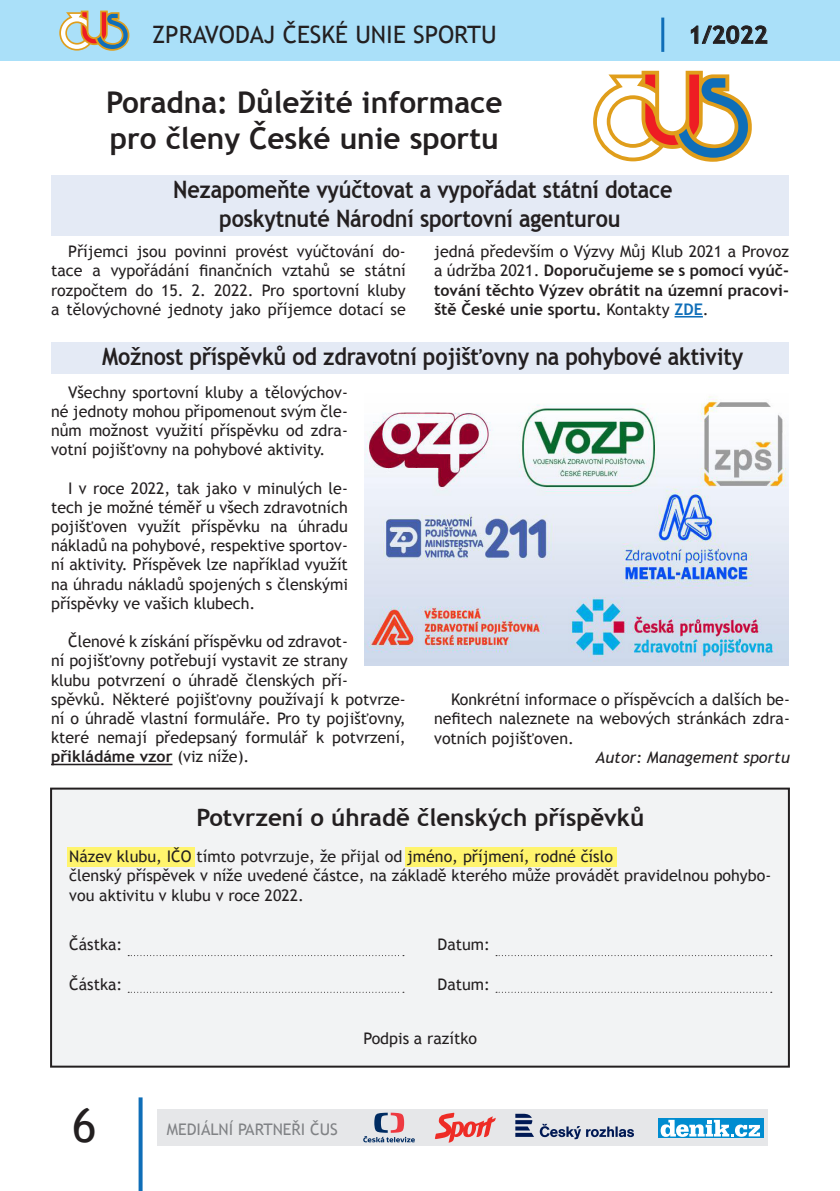
<style>
.page{position:relative;width:840px;height:1191px;background:#fff}
.page>*{position:absolute;margin:0;border:0;box-sizing:border-box;transform-origin:0 0}
.t1{font:46.4px "Trebuchet MS";color:#231f20}
.titulek{font:700 30px/36px "Trebuchet MS";color:#231f20}
.text{font:700 24px/28.8px "Trebuchet MS";letter-spacing:-.01em;color:#231f20;text-align:center;scale:.9 1}
.text-2{font:700 24px "Trebuchet MS";letter-spacing:-.01em;color:#231f20}
.t2{font:24px "Trebuchet MS";color:#231f20}
.text-3{font:16px/19.2px "Trebuchet MS";color:#231f20;text-align:justify}
.text-4{font:700 16px/19.2px "Trebuchet MS";color:#231f20;text-align:justify}
.text-5{font:italic 16px "Trebuchet MS";color:#231f20}
.t3{font:16px "Trebuchet MS";color:#808285}
.s1{font-weight:400}
.s2{color:#0f6eb8}
.s3{font-weight:700}
</style>
<div class="page">
<div style="left:0;top:0;width:839px;height:61px;background:#aae0f9"></div>
<svg style="left:59px;top:11px;width:70px;height:40px"></svg>
<svg style="left:690px;top:25px;width:76px;height:19px"></svg>
<hr style="left:661px;top:18px;width:3px;height:34px;background:#0f6eb8">
<svg style="left:138px;top:1097px;width:4px;height:94px"></svg>
<div style="left:158px;top:1109px;width:609px;height:36px;background:#e6e7e9"></div>
<svg style="left:434px;top:1112px;width:61px;height:30px"></svg>
<svg style="left:363px;top:1112px;width:51px;height:30px"></svg>
<svg style="left:515px;top:1113px;width:18px;height:23px"></svg>
<svg style="left:539px;top:1123px;width:94px;height:16px"></svg>
<svg style="left:658px;top:1118px;width:105px;height:20px"></svg>
<svg style="left:660px;top:1119px;width:99px;height:17px;background:#7ac2e6"></svg>
<svg style="left:593px;top:71px;width:158px;height:91px"></svg>
<svg style="left:674px;top:316px;width:28px;height:1px"></svg>
<img style="left:365px;top:396px;width:423px;height:270px">
<div style="left:51px;top:788px;width:737px;height:278px;background:#f2f3f4"></div>
<div style="left:50px;top:787px;width:739px;height:280px;border:2px solid #231f20"></div>
<svg style="left:128px;top:955px;width:276px;height:1px"></svg>
<svg style="left:495px;top:955px;width:276px;height:1px"></svg>
<svg style="left:128px;top:991px;width:276px;height:1px"></svg>
<svg style="left:496px;top:991px;width:275px;height:1px"></svg>
<div style="left:67px;top:846px;width:127px;height:20px;background:#fff46d"></div>
<div style="left:405px;top:846px;width:211px;height:20px;background:#fff46d"></div>
<hr style="left:51px;top:763px;width:121px;height:2px;background:#231f20">
<div style="left:51px;top:175px;width:737px;height:61px;background:#e4eaf5"></div>
<div style="left:51px;top:342px;width:737px;height:32px;background:#e4eaf5"></div>
<p class="t2" style="left:152px;top:21px;width:346px">ZPRAVODAJ ČESKÉ UNIE SPORTU</p>
<p class="text-2" style="left:687px;top:20px;width:81px">1/2022</p>
<p class="titulek" style="left:106px;top:84px;width:398px">Poradna: Důležité informace pro členy České unie sportu</p>
<p class="text" style="left:173px;top:175px;width:556px">Nezapomeňte vyúčtovat a vypořádat státní dotace poskytnuté Národní sportovní agenturou</p>
<p class="text-3" style="left:51px;top:242px;width:356px;text-indent:17px">Příjemci jsou povinni provést vyúčtování do&shy;tace a vypořádání finančních vztahů se státní rozpočtem do 15. 2. 2022. Pro sportovní kluby a tělovýchovné jednoty jako příjemce dotací se</p>
<p class="text-4" style="left:434px;top:242px;width:356px"><span class="s1">jedná především o Výzvy Můj Klub 2021 a Provoz a údržba 2021.</span> Doporučujeme se s pomocí vyúč&shy;tování těchto Výzev obrátit na územní pracovi&shy;ště České unie sportu. <span class="s1">Kontakty</span> <span class="s2">ZDE</span><span class="s1">.</span></p>
<p class="text" style="left:102px;top:342px;width:713px">Možnost příspěvků od zdravotní pojišťovny na pohybové aktivity</p>
<p class="text-3" style="left:51px;top:382px;width:298px;text-indent:17px">Všechny sportovní kluby a tělovýchov&shy;né jednoty mohou připomenout svým čle&shy;nům možnost využití příspěvku od zdra&shy;votní pojišťovny na pohybové aktivity.</p>
<p class="text-3" style="left:51px;top:478px;width:298px;text-indent:17px">I v roce 2022, tak jako v minulých le&shy;tech je možné téměř u všech zdravotních pojišťoven využít příspěvku na úhradu nákladů na pohybové, respektive sportov&shy;ní aktivity. Příspěvek lze například využít na úhradu nákladů spojených s členskými příspěvky ve vašich klubech.</p>
<p class="text-3" style="left:51px;top:632px;width:356px;text-align:left;text-indent:17px">Členové k získání příspěvku od zdravot-<br>ní pojišťovny potřebují vystavit ze strany<br>klubu potvrzení o úhradě členských pří&shy;spěvků. Některé pojišťovny používají k potvrze&shy;ní o úhradě vlastní formuláře. Pro ty pojišťovny, které nemají předepsaný formulář k potvrzení, <span class="s3">přikládáme vzor</span> (viz níže).</p>
<p class="text-3" style="left:434px;top:690px;width:357px;text-indent:17px">Konkrétní informace o příspěvcích a dalších be&shy;nefitech naleznete na webových stránkách zdra&shy;votních pojišťoven.</p>
<p class="text-5" style="left:595px;top:747px;width:196px">Autor: Management sportu</p>
<p class="text-2" style="left:196px;top:802px;width:449px">Potvrzení o úhradě členských příspěvků</p>
<p class="text-3" style="left:69px;top:847px;width:545px">Název klubu, IČO tímto potvrzuje, že přijal od jméno, příjmení, rodné číslo</p>
<p class="text-3" style="left:69px;top:866px;width:703px">členský příspěvek v níže uvedené částce, na základě kterého může provádět pravidelnou pohybo&shy;vou aktivitu v klubu v roce 2022.</p>
<p class="text-3" style="left:69px;top:934px;width:55px">Částka:</p>
<p class="text-3" style="left:437px;top:934px;width:54px">Datum:</p>
<p class="text-3" style="left:69px;top:975px;width:55px">Částka:</p>
<p class="text-3" style="left:437px;top:975px;width:54px">Datum:</p>
<p class="t1" style="left:72px;top:1097px;width:26px">6</p>
<p class="text-3" style="left:363px;top:1028px;width:115px">Podpis a razítko</p>
<p class="t3" style="left:167px;top:1119px;width:172px">MEDIÁLNÍ PARTNEŘI ČUS</p>
</div>
